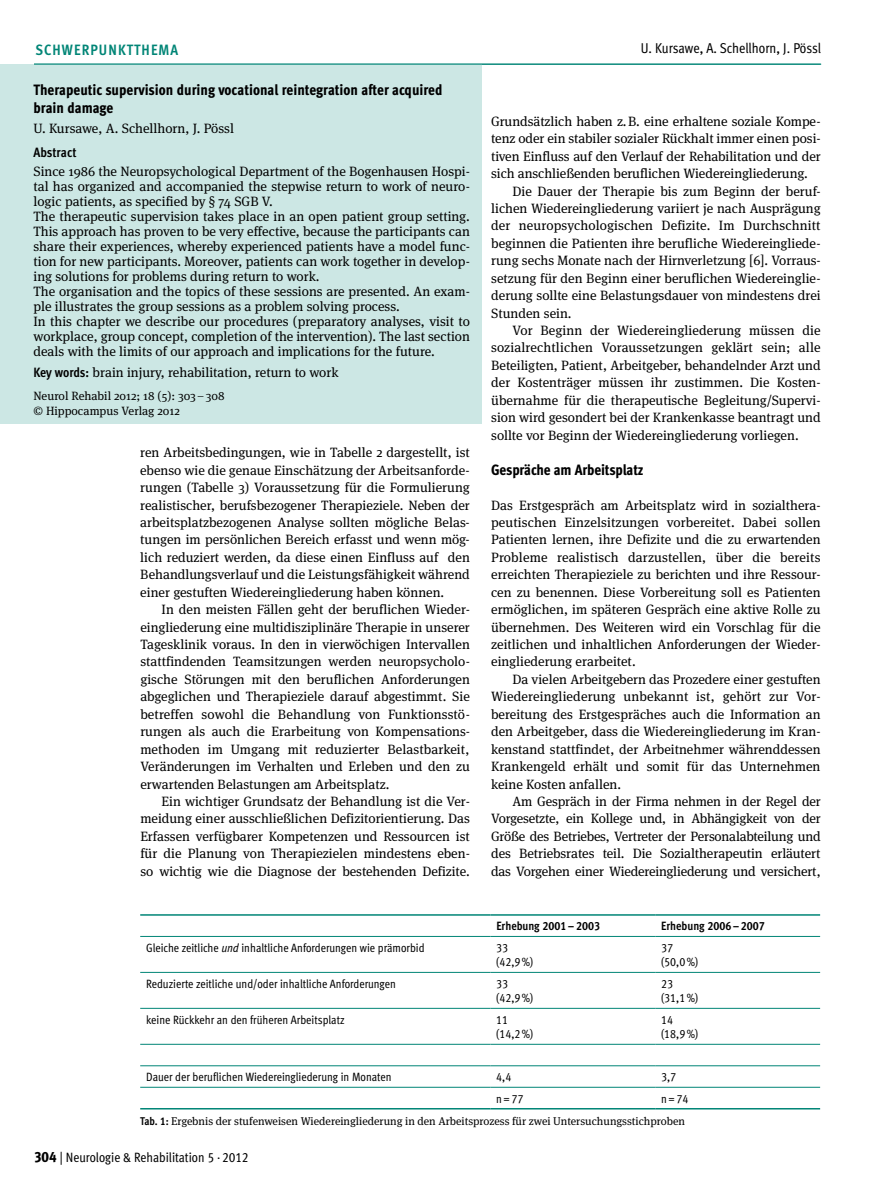
<style>
.page{position:relative;width:893px;height:1191px;background:#fff}
.page>*{position:absolute;margin:0;border:0;box-sizing:border-box;transform-origin:0 0}
.t1{font:15px/18px "Meta Cond Extra Bold LF";color:#000}
.t2{font:700 15px "Meta Cond";letter-spacing:.075em;color:#008576}
.t3{font:14.25px "Meta Cond Book LF";letter-spacing:-.005em;color:#000}
.t4{font:13.5px/17.4px "Meta Serif Pro";color:#000;text-align:justify}
.t5{font:13.5px "Meta Cond Book LF";color:#000}
.t6{font:13.5px "Meta Cond Bold LF";color:#000}
.t7{font:12px/14.4px "Meta Cond Book LF";color:#000}
.t8{font:12px/15px "Meta Serif Pro";color:#000}
.t9{font:12px "Meta Cond Bold LF";color:#000}
.t10{font:11.25px "Meta Serif Pro";color:#000}
.s1{font-family:"Meta Cond Bold LF"}
.s2{font-family:"Meta Cond Book Lf";font-style:italic}
.s3{font-family:"Meta Cond Extra Bold LF";font-size:15px}
</style>
<div class="page">
<div style="left:0;top:65px;width:481px;height:359px;background:#cce7e4"></div>
<hr style="left:140px;top:936px;width:350px;height:1px;background:#008576">
<hr style="left:490px;top:936px;width:165px;height:1px;background:#008576">
<hr style="left:655px;top:936px;width:165px;height:1px;background:#008576">
<hr style="left:140px;top:972px;width:350px;height:1px;background:#008576">
<hr style="left:490px;top:972px;width:165px;height:1px;background:#008576">
<hr style="left:655px;top:972px;width:165px;height:1px;background:#008576">
<hr style="left:140px;top:1008px;width:350px;height:1px;background:#008576">
<hr style="left:490px;top:1008px;width:165px;height:1px;background:#008576">
<hr style="left:655px;top:1008px;width:165px;height:1px;background:#008576">
<hr style="left:140px;top:1044px;width:350px;height:1px;background:#008576">
<hr style="left:490px;top:1044px;width:165px;height:1px;background:#008576">
<hr style="left:655px;top:1044px;width:165px;height:1px;background:#008576">
<hr style="left:140px;top:1065px;width:350px;height:1px;background:#008576">
<hr style="left:490px;top:1065px;width:165px;height:1px;background:#008576">
<hr style="left:655px;top:1065px;width:165px;height:1px;background:#008576">
<hr style="left:140px;top:1086px;width:350px;height:1px;background:#008576">
<hr style="left:490px;top:1086px;width:165px;height:1px;background:#008576">
<hr style="left:655px;top:1086px;width:165px;height:1px;background:#008576">
<hr style="left:140px;top:1108px;width:350px;height:1px;background:#008576">
<hr style="left:490px;top:1108px;width:165px;height:1px;background:#008576">
<hr style="left:655px;top:1108px;width:165px;height:1px;background:#008576">
<hr style="left:140px;top:914px;width:350px;height:1px;background:#008576">
<hr style="left:490px;top:914px;width:165px;height:1px;background:#008576">
<hr style="left:655px;top:914px;width:165px;height:1px;background:#008576">
<hr style="left:34px;top:64px;width:787px;height:1px;background:#008576">
<p class="t2" style="left:36px;top:41px;width:144px">SCHWERPUNKTTHEMA</p>
<p class="t3" style="left:641px;top:40px;width:182px">U. Kursawe, A. Schellhorn, J. Pössl</p>
<p class="t1" style="left:33px;top:81px;width:410px">Therapeutic supervision during vocational reintegration after acquired brain damage</p>
<p class="t4" style="left:33px;top:119px;width:202px">U. Kursawe, A. Schellhorn, J. Pössl</p>
<p class="t6" style="left:33px;top:144px;width:44px">Abstract</p>
<p class="t4" style="left:33px;top:163px;width:438px;line-height:15px;text-align:left">Since 1986 the Neuropsychological Department of the Bogenhausen Hospi&shy;tal has organized and accompanied the stepwise return to work of neuro&shy;logic patients, as specified by § 74 SGB V.<br>The therapeutic supervision takes place in an open patient group setting.<br>This approach has proven to be very effective, because the participants can share their experiences, whereby experienced patients have a model func&shy;tion for new participants. Moreover, patients can work together in develop&shy;ing solutions for problems during return to work.<br>The organisation and the topics of these sessions are presented. An exam&shy;ple illustrates the group sessions as a problem solving process.<br>In this chapter we describe our procedures (preparatory analyses, visit to workplace, group concept, completion of the intervention). The last section deals with the limits of our approach and implications for the future.</p>
<p class="t4" style="left:33px;top:363px;width:307px"><span class="s1">Key words:</span> brain injury, rehabilitation, return to work</p>
<p class="t8" style="left:33px;top:388px;width:193px">Neurol Rehabil 2012; 18 (5): 303–308 © Hippocampus Verlag 2012</p>
<p class="t4" style="left:140px;top:443px;width:331px">ren Arbeitsbedingungen, wie in Tabelle 2 dargestellt, ist ebenso wie die genaue Einschätzung der Arbeitsanforde&shy;rungen (Tabelle 3) Voraussetzung für die Formulierung realistischer, berufsbezogener Therapieziele. Neben der arbeitsplatzbezogenen Analyse sollten mögliche Belas&shy;tungen im persönlichen Bereich erfasst und wenn mög&shy;lich reduziert werden, da diese einen Einfluss auf den Behandlungsverlauf und die Leistungsfähigkeit während einer gestuften Wiedereingliederung haben können.</p>
<p class="t4" style="left:140px;top:600px;width:331px;text-indent:21px">In den meisten Fällen geht der beruflichen Wieder&shy;eingliederung eine multidisziplinäre Therapie in unserer Tagesklinik voraus. In den in vierwöchigen Intervallen stattfindenden Teamsitzungen werden neuropsycholo&shy;gische Störungen mit den beruflichen Anforderungen abgeglichen und Therapieziele darauf abgestimmt. Sie betreffen sowohl die Behandlung von Funktionsstö&shy;rungen als auch die Erarbeitung von Kompensations&shy;methoden im Umgang mit reduzierter Belastbarkeit, Veränderungen im Verhalten und Erleben und den zu erwartenden Belastungen am Arbeitsplatz.</p>
<p class="t4" style="left:140px;top:792px;width:331px;text-indent:21px">Ein wichtiger Grundsatz der Behandlung ist die Ver&shy;meidung einer ausschließlichen Defizitorientierung. Das Erfassen verfügbarer Kompetenzen und Ressourcen ist für die Planung von Therapiezielen mindestens eben&shy;so wichtig wie die Diagnose der bestehenden Defizite.</p>
<p class="t4" style="left:491px;top:112px;width:331px">Grundsätzlich haben z.B. eine erhaltene soziale Kompe-</p>
<p class="t4" style="left:491px;top:129px;width:331px">tenz oder ein stabiler sozialer Rückhalt immer einen posi-</p>
<p class="t4" style="left:491px;top:147px;width:331px">tiven Einfluss auf den Verlauf der Rehabilitation und der</p>
<p class="t4" style="left:491px;top:164px;width:318px">sich anschließenden beruflichen Wiedereingliederung.</p>
<p class="t4" style="left:512px;top:181px;width:310px">Die Dauer der Therapie bis zum Beginn der beruf-</p>
<p class="t4" style="left:491px;top:199px;width:331px">lichen Wiedereingliederung variiert je nach Ausprägung</p>
<p class="t4" style="left:491px;top:216px;width:331px">der neuropsychologischen Defizite. Im Durchschnitt</p>
<p class="t4" style="left:491px;top:234px;width:331px">beginnen die Patienten ihre berufliche Wiedereingliede-</p>
<p class="t4" style="left:491px;top:251px;width:331px">rung sechs Monate nach der Hirnverletzung [6]. Vorraus-</p>
<p class="t4" style="left:491px;top:269px;width:331px">setzung für den Beginn einer beruflichen Wiedereinglie-</p>
<p class="t4" style="left:491px;top:286px;width:331px">derung sollte eine Belastungsdauer von mindestens drei</p>
<p class="t4" style="left:491px;top:303px;width:82px">Stunden sein.</p>
<p class="t4" style="left:512px;top:321px;width:310px">Vor Beginn der Wiedereingliederung müssen die</p>
<p class="t4" style="left:491px;top:338px;width:331px">sozialrechtlichen Voraussetzungen geklärt sein; alle</p>
<p class="t4" style="left:491px;top:356px;width:331px">Beteiligten, Patient, Arbeitgeber, behandelnder Arzt und</p>
<p class="t4" style="left:491px;top:373px;width:330px">der Kostenträger müssen ihr zustimmen. Die Kosten-</p>
<p class="t4" style="left:491px;top:391px;width:331px">übernahme für die therapeutische Begleitung/Supervi-</p>
<p class="t4" style="left:491px;top:408px;width:331px">sion wird gesondert bei der Krankenkasse beantragt und</p>
<p class="t4" style="left:491px;top:425px;width:309px">sollte vor Beginn der Wiedereingliederung vorliegen.</p>
<p class="t1" style="left:491px;top:460px;width:154px">Gespräche am Arbeitsplatz</p>
<p class="t4" style="left:491px;top:495px;width:331px">Das Erstgespräch am Arbeitsplatz wird in sozialthera&shy;peutischen Einzelsitzungen vorbereitet. Dabei sollen Patienten lernen, ihre Defizite und die zu erwartenden Probleme realistisch darzustellen, über die bereits erreichten Therapieziele zu berichten und ihre Ressour&shy;cen zu benennen. Diese Vorbereitung soll es Patienten ermöglichen, im späteren Gespräch eine aktive Rolle zu übernehmen. Des Weiteren wird ein Vorschlag für die zeitlichen und inhaltlichen Anforderungen der Wieder&shy;eingliederung erarbeitet.</p>
<p class="t4" style="left:491px;top:670px;width:331px;text-indent:21px">Da vielen Arbeitgebern das Prozedere einer gestuften Wiedereingliederung unbekannt ist, gehört zur Vor&shy;bereitung des Erstgespräches auch die Information an den Arbeitgeber, dass die Wiedereingliederung im Kran&shy;kenstand stattfindet, der Arbeitnehmer währenddessen Krankengeld erhält und somit für das Unternehmen keine Kosten anfallen.</p>
<p class="t4" style="left:491px;top:792px;width:331px;text-indent:21px">Am Gespräch in der Firma nehmen in der Regel der Vorgesetzte, ein Kollege und, in Abhängigkeit von der Größe des Betriebes, Vertreter der Personalabteilung und des Betriebsrates teil. Die Sozialtherapeutin erläutert das Vorgehen einer Wiedereingliederung und versichert,</p>
<p class="t9" style="left:496px;top:919px;width:105px">Erhebung 2001–2003</p>
<p class="t9" style="left:661px;top:919px;width:105px">Erhebung 2006–2007</p>
<p class="t7" style="left:146px;top:940px;width:280px">Gleiche zeitliche <span class="s2">und</span> inhaltliche Anforderungen wie prämorbid</p>
<p class="t7" style="left:496px;top:940px;width:38px">33 (42,9%)</p>
<p class="t7" style="left:661px;top:940px;width:38px">37 (50,0%)</p>
<p class="t7" style="left:146px;top:976px;width:251px">Reduzierte zeitliche und/oder inhaltliche Anforderungen</p>
<p class="t7" style="left:496px;top:976px;width:38px">33 (42,9%)</p>
<p class="t7" style="left:661px;top:976px;width:38px">23 (31,1%)</p>
<p class="t7" style="left:146px;top:1012px;width:200px">keine Rückkehr an den früheren Arbeitsplatz</p>
<p class="t7" style="left:496px;top:1012px;width:38px">11 (14,2%)</p>
<p class="t7" style="left:661px;top:1012px;width:38px">14 (18,9%)</p>
<p class="t7" style="left:146px;top:1069px;width:247px">Dauer der beruflichen Wiedereingliederung in Monaten</p>
<p class="t7" style="left:496px;top:1069px;width:17px">4,4</p>
<p class="t7" style="left:661px;top:1069px;width:17px">3,7</p>
<p class="t7" style="left:496px;top:1091px;width:29px">n=77</p>
<p class="t7" style="left:661px;top:1091px;width:29px">n=74</p>
<p class="t10" style="left:140px;top:1113px;width:546px"><span class="s1">Tab. 1:</span> Ergebnis der stufenweisen Wiedereingliederung in den Arbeitsprozess für zwei Untersuchungsstichproben</p>
<p class="t5" style="left:34px;top:1149px;width:216px"><span class="s3">304</span> | Neurologie &amp; Rehabilitation 5 ·2012</p>
</div>
